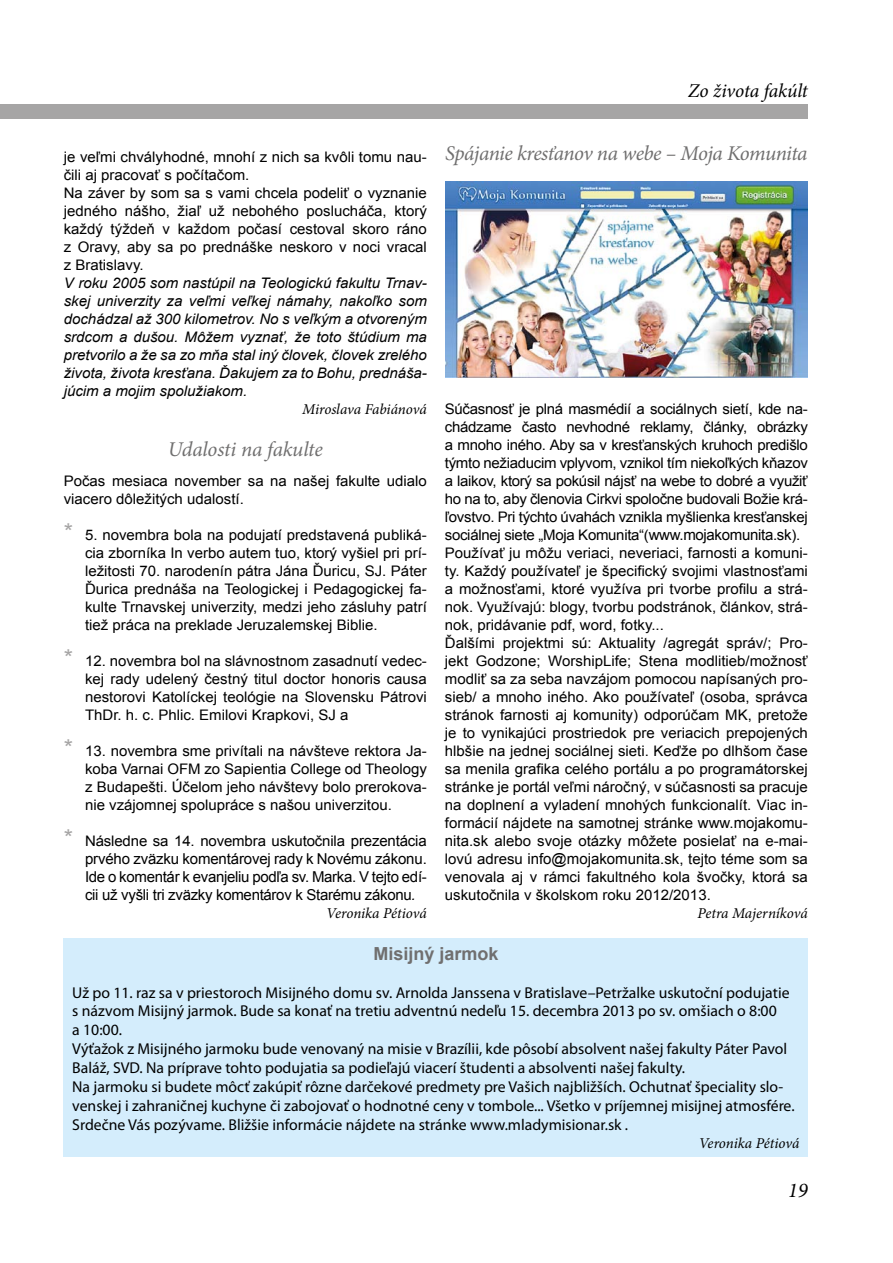
<style>
.page{position:relative;width:893px;height:1263px;background:#fff}
.page>*{position:absolute;margin:0;border:0;box-sizing:border-box;transform-origin:0 0}
.t1{font:italic 21px "Minion Pro";letter-spacing:-.025em;color:#706f6f}
.t2{font:italic 21px "Minion Pro";color:#000}
.t3{font:italic 19.5px "Minion Pro";letter-spacing:-.01em;color:#000}
.t4{font:700 18px "Arial";color:#706f6f}
.t5{font:15.75px/18.9px "Myriad Pro";color:#000}
.t6{font:15px/18px "Arial";letter-spacing:-.02em;color:#000;text-align:justify}
.t7{font:italic 15px "Minion Pro";letter-spacing:-.005em;color:#000}
.t8{font:14.55px/18px "Arial";color:#000}
.t9{font:italic 14.55px/18px "Arial";color:#000;text-align:justify}
.s1{font-size:23.25px;color:#a6a5a5}
.s2{font-size:15px}
.s3{font-style:italic}
</style>
<div class="page">
<div style="left:0;top:104px;width:808px;height:15px;background:#a6a5a5"></div>
<img style="left:445px;top:182px;width:363px;height:195px">
<div style="left:64px;top:938px;width:744px;height:218px;background:#d4edfc"></div>
<p class="t8" style="left:64px;top:148px;width:365px">je veľmi chvályhodné, mnohí z nich sa kvôli tomu nau&shy;čili aj pracovať s počítačom.<br>Na záver by som sa s vami chcela podeliť o vyznanie jedného nášho, žiaľ už nebohého poslucháča, ktorý každý týždeň v každom počasí cestoval skoro ráno z Oravy, aby sa po prednáške neskoro v noci vracal z Bratislavy.</p>
<p class="t9" style="left:64px;top:274px;width:365px">V roku 2005 som nastúpil na Teologickú fakultu Trnav&shy;skej univerzity za veľmi veľkej námahy, nakoľko som dochádzal až 300 kilometrov. No s veľkým a otvoreným srdcom a dušou. Môžem vyznať, že toto štúdium ma pretvorilo a že sa zo mňa stal iný človek, človek zrelého života, života kresťana. Ďakujem za to Bohu, prednáša&shy;júcim a mojim spolužiakom.</p>
<p class="t7" style="left:302px;top:399px;width:126px">Miroslava Fabiánová</p>
<h1 class="t1" style="left:168px;top:435px;width:157px">Udalosti na fakulte</h1>
<p class="t8" style="left:64px;top:472px;width:365px">Počas mesiaca november sa na našej fakulte udialo viacero dôležitých udalostí.</p>
<p class="t8" style="left:85px;top:526px;width:343px;text-align:justify;text-indent:-21px"><span class="s1">*</span> 5. novembra bola na podujatí predstavená publiká&shy;cia zborníka In verbo autem tuo, ktorý vyšiel pri prí&shy;ležitosti 70. narodenín pátra Jána Ďuricu, SJ. Páter Ďurica prednáša na Teologickej i Pedagogickej fa&shy;kulte Trnavskej univerzity, medzi jeho zásluhy patrí tiež práca na preklade Jeruzalemskej Biblie.</p>
<p class="t8" style="left:85px;top:652px;width:343px;text-align:justify;text-indent:-21px"><span class="s1">*</span> 12. novembra bol na slávnostnom zasadnutí vedec&shy;kej rady udelený čestný titul doctor honoris causa nestorovi Katolíckej teológie na Slovensku Pátrovi ThDr. h. c. Phlic. Emilovi Krapkovi, SJ a</p>
<p class="t8" style="left:85px;top:742px;width:343px;text-align:justify;text-indent:-21px"><span class="s1">*</span> 13. novembra sme privítali na návšteve rektora Ja&shy;koba Varnai OFM zo Sapientia College od Theology z Budapešti. Účelom jeho návštevy bolo prerokova&shy;nie vzájomnej spolupráce s našou univerzitou.</p>
<p class="t8" style="left:64px;top:832px;width:365px"><span class="s1">*</span> Následne sa 14. novembra uskutočnila <span class="s2">prezentácia</span></p>
<p class="t6" style="left:85px;top:850px;width:343px">prvého zväzku komentárovej rady k Novému zákonu.<br>Ide o komentár k evanjeliu podľa sv. Marka. V tejto edí&shy;cii už vyšli tri zväzky komentárov k Starému zákonu<span class="s3">.</span></p>
<p class="t7" style="left:326px;top:903px;width:102px">Veronika Pétiová</p>
<h2 class="t3" style="left:688px;top:78px;width:121px">Zo života fakúlt</h2>
<h1 class="t1" style="left:445px;top:139px;width:364px">Spájanie kresťanov na webe – Moja Komunita</h1>
<p class="t8" style="left:445px;top:400px;width:365px">Súčasnosť je plná masmédií a sociálnych sietí, kde na&shy;chádzame často nevhodné reklamy, články, obrázky a mnoho iného. Aby sa v kresťanských kruhoch predišlo týmto nežiaducim vplyvom, vznikol tím niekoľkých kňazov a laikov, ktorý sa pokúsil nájsť na webe to dobré a využiť ho na to, aby členovia Cirkvi spoločne budovali Božie krá&shy;ľovstvo. Pri týchto úvahách vznikla myšlienka kresťanskej sociálnej siete „Moja Komunita“(<span class="s2">www.mojakomunita.sk</span>).<br>Používať ju môžu veriaci, neveriaci, farnosti a komuni&shy;ty. Každý používateľ je špecifický svojimi vlastnosťami a možnosťami, ktoré využíva pri tvorbe profilu a strá&shy;nok. Využívajú: blogy, tvorbu podstránok, článkov, strá&shy;nok, pridávanie pdf, word, fotky...<br>Ďalšími projektmi sú: Aktuality /agregát správ/; Pro&shy;jekt Godzone; WorshipLife; Stena modlitieb/možnosť modliť sa za seba navzájom pomocou napísaných pro&shy;sieb/ a mnoho iného. Ako používateľ (osoba, správca stránok farnosti aj komunity) odporúčam MK, pretože je to vynikajúci prostriedok pre veriacich prepojených hlbšie na jednej sociálnej sieti. Keďže po dlhšom čase sa menila grafika celého portálu a po programátorskej stránke je portál veľmi náročný, v súčasnosti sa pracuje na doplnení a vyladení mnohých funkcionalít. Viac in&shy;formácií nájdete na samotnej stránke <span class="s2">www.mojakomu&shy;nita.sk</span> alebo svoje otázky môžete posielať na e-mai&shy;lovú adresu <span class="s2">info@mojakomunita.sk</span>, tejto téme som sa venovala aj v rámci fakultného kola švočky, ktorá sa uskutočnila v školskom roku 2012/2013.</p>
<p class="t7" style="left:697px;top:903px;width:112px">Petra Majerníková</p>
<p class="t4" style="left:373px;top:941px;width:127px">Misijný jarmok</p>
<p class="t5" style="left:72px;top:982px;width:724px">Už po 11. raz sa v priestoroch Misijného domu sv. Arnolda Janssena v Bratislave–Petržalke uskutoční podujatie s názvom Misijný jarmok. Bude sa konať na tretiu adventnú nedeľu 15. decembra 2013 po sv. omšiach o 8:00<br>a 10:00.<br>Výťažok z Misijného jarmoku bude venovaný na misie v Brazílii, kde pôsobí absolvent našej fakulty Páter Pavol Baláž, SVD. Na príprave tohto podujatia sa podieľajú viacerí študenti a absolventi našej fakulty.<br>Na jarmoku si budete môcť zakúpiť rôzne darčekové predmety pre Vašich najbližších. Ochutnať špeciality slo&shy;venskej i zahraničnej kuchyne či zabojovať o hodnotné ceny v tombole... Všetko v príjemnej misijnej atmosfére.<br>Srdečne Vás pozývame. Bližšie informácie nájdete na stránke www.mladymisionar.sk .</p>
<p class="t7" style="left:699px;top:1133px;width:102px">Veronika Pétiová</p>
<h1 class="t2" style="left:788px;top:1176px;width:22px">19</h1>
</div>
